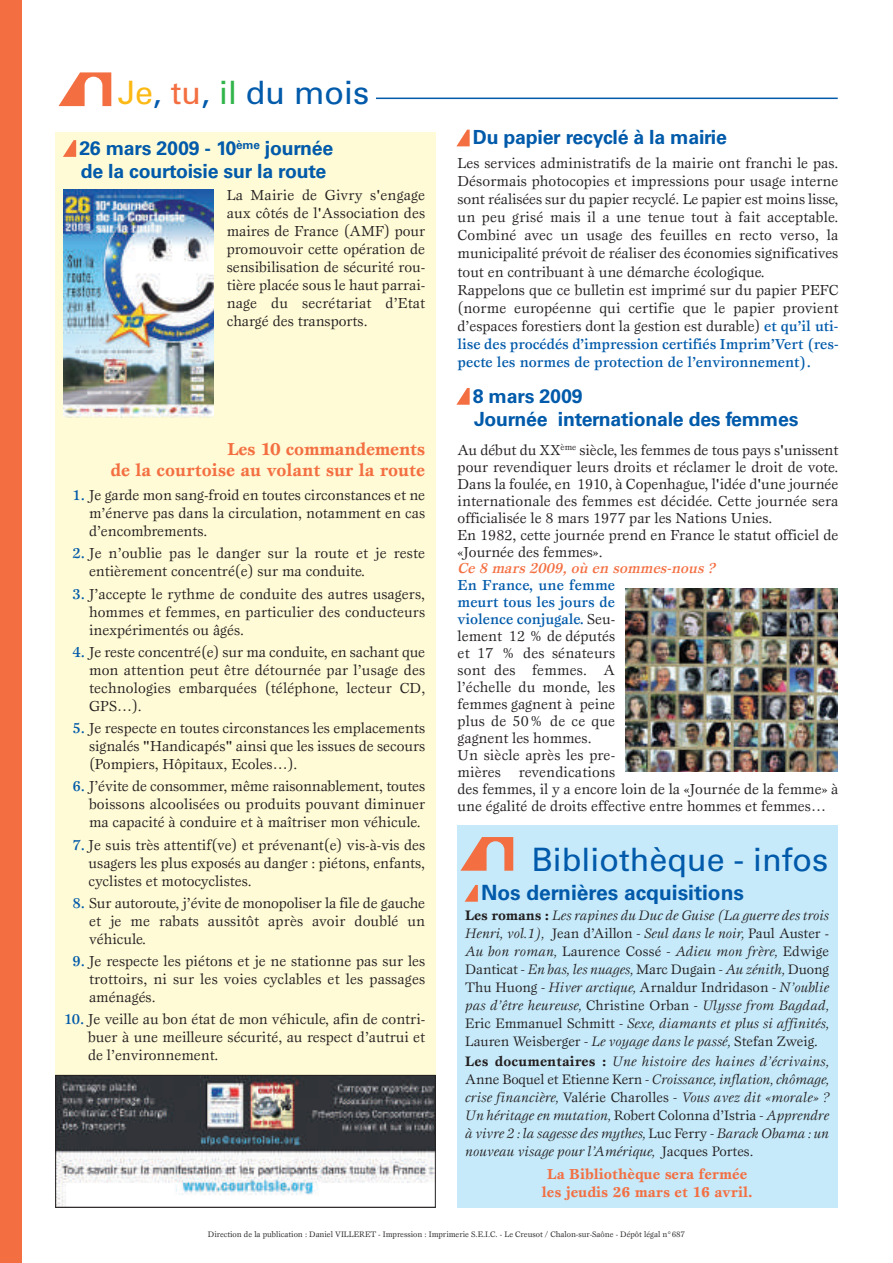
<style>
.page{position:relative;width:893px;height:1263px;background:#fff}
.page>*{position:absolute;margin:0;border:0;box-sizing:border-box;transform-origin:0 0}
.t1{font:32.25px "Univers";color:#015aaa}
.t2{font:700 21px "Univers";color:#015aaa}
.t3{font:700 19.5px/23.4px "Univers";letter-spacing:-.01em;color:#015aaa}
.t4{font:700 18px/21.6px "Esprit";color:#f36f42;text-align:right}
.t5{font:15px/18px "Esprit";color:#231f20;text-align:justify}
.t6{font:700 15px/18px "Esprit";color:#f36f42;text-align:center}
.t7{font:italic 500 15px "Esprit";color:#f36f42}
.t8{font:italic 14.25px/18px "Esprit";color:#231f20;text-align:justify}
.t9{font:8.25px "Esprit";color:#231f20}
.s1{color:#fcb914}
.s2{color:#f36f42}
.s3{color:#31b44a}
.s4{font-weight:500;color:#015aaa}
.s5{font-weight:700;font-style:normal}
.s6{font-style:normal}
</style>
<div class="page">
<div style="left:55px;top:390px;width:381px;height:759px;background:#fffbd6"></div>
<div style="left:55px;top:132px;width:381px;height:285px;background:#fffbd6"></div>
<hr style="left:376px;top:98px;width:462px;height:1px;background:#015aaa">
<div style="left:0;top:0;width:21px;height:1263px;background:#f36f42"></div>
<svg style="left:59px;top:72px;width:52px;height:34px"></svg>
<svg style="left:63px;top:140px;width:13px;height:17px"></svg>
<svg style="left:456px;top:130px;width:14px;height:16px"></svg>
<div style="left:457px;top:825px;width:381px;height:383px;background:#c6eafa"></div>
<svg style="left:461px;top:837px;width:52px;height:34px"></svg>
<svg style="left:465px;top:885px;width:13px;height:17px"></svg>
<img style="left:57px;top:1077px;width:377px;height:129px">
<div style="left:55px;top:1075px;width:381px;height:133px;border:1px solid #231f20"></div>
<img style="left:64px;top:189px;width:149px;height:228px">
<img style="left:626px;top:588px;width:211px;height:184px">
<svg style="left:456px;top:388px;width:14px;height:17px"></svg>
<h1 class="t1" style="left:118px;top:81px;width:253px"><span class="s1">Je</span>, <span class="s2">tu</span>, <span class="s3">il</span> du mois</h1>
<h3 class="t3" style="left:79px;top:138px;width:255px">26 mars 2009 - 10<sup>ème</sup> journée de la courtoisie sur la route</h3>
<p class="t5" style="left:227px;top:187px;width:200px">La Mairie de Givry s'engage aux côtés de l'Association des maires de France (AMF) pour promouvoir cette opération de sensibilisation de sécurité rou&shy;tière placée sous le haut parrai&shy;nage du secrétariat d’Etat chargé des transports.</p>
<p class="t4" style="left:110px;top:439px;width:316px">Les 10 commandements<br>de la courtoise au volant sur la route</p>
<p class="t5" style="left:89px;top:487px;width:338px;text-indent:-17px"><span class="s4">1.</span> Je garde mon sang-froid en toutes circonstances et ne m’énerve pas dans la circulation, notamment en cas d’encombrements.</p>
<p class="t5" style="left:89px;top:545px;width:338px;text-indent:-17px"><span class="s4">2.</span> Je n’oublie pas le danger sur la route et je reste entièrement concentré(e) sur ma conduite.</p>
<p class="t5" style="left:89px;top:586px;width:338px;text-indent:-17px"><span class="s4">3.</span> J’accepte le rythme de conduite des autres usagers, hommes et femmes, en particulier des conducteurs inexpérimentés ou âgés.</p>
<p class="t5" style="left:89px;top:644px;width:338px;text-indent:-17px"><span class="s4">4.</span> Je reste concentré(e) sur ma conduite, en sachant que mon attention peut être détournée par l’usage des technologies embarquées (téléphone, lecteur CD, GPS…).</p>
<p class="t5" style="left:89px;top:720px;width:338px;text-indent:-17px"><span class="s4">5.</span> Je respecte en toutes circonstances les emplacements signalés "Handicapés" ainsi que les issues de secours (Pompiers, Hôpitaux, Ecoles…).</p>
<p class="t5" style="left:89px;top:778px;width:338px;text-indent:-17px"><span class="s4">6.</span> J’évite de consommer, même raisonnablement, toutes boissons alcoolisées ou produits pouvant diminuer ma capacité à conduire et à maîtriser mon véhicule.</p>
<p class="t5" style="left:89px;top:837px;width:338px;text-indent:-16px"><span class="s4">7.</span> Je suis très attentif(ve) et prévenant(e) vis-à-vis des usagers les plus exposés au danger : piétons, enfants, cyclistes et motocyclistes.</p>
<p class="t5" style="left:89px;top:895px;width:338px;text-indent:-17px"><span class="s4">8.</span> Sur autoroute, j’évite de monopoliser la file de gauche et je me rabats aussitôt après avoir doublé un véhicule.</p>
<p class="t5" style="left:89px;top:953px;width:338px;text-indent:-17px"><span class="s4">9.</span> Je respecte les piétons et je ne stationne pas sur les trottoirs, ni sur les voies cyclables et les passages aménagés.</p>
<p class="t5" style="left:88px;top:1011px;width:339px;text-indent:-24px"><span class="s4">10.</span> Je veille au bon état de mon véhicule, afin de contri&shy;buer à une meilleure sécurité, au respect d’autrui et de l’environnement.</p>
<h3 class="t3" style="left:473px;top:128px;width:256px">Du papier recyclé à la mairie</h3>
<p class="t5" style="left:458px;top:156px;width:382px;text-align:left">Les services administratifs de la mairie ont franchi le pas.<br>Désormais photocopies et impressions pour usage interne sont réalisées sur du papier recyclé. Le papier est moins lisse, un peu grisé mais il a une tenue tout à fait acceptable.<br>Combiné avec un usage des feuilles en recto verso, la municipalité prévoit de réaliser des économies significatives tout en contribuant à une démarche écologique.<br>Rappelons que ce bulletin est imprimé sur du papier PEFC (norme européenne qui certifie que le papier provient d’espaces forestiers dont la gestion est durable) <span class="s4">et qu’il uti&shy;lise des procédés d’impression certifiés Imprim’Vert (res&shy;pecte les normes de protection de l’environnement).</span></p>
<h3 class="t3" style="left:473px;top:386px;width:327px">8 mars 2009<br>Journée internationale des femmes</h3>
<p class="t5" style="left:458px;top:442px;width:382px;line-height:17px;text-align:left">Au début du XX<sup>ème</sup> siècle, les femmes de tous pays s'unissent pour revendiquer leurs droits et réclamer le droit de vote.<br>Dans la foulée, en 1910, à Copenhague, l'idée d'une journée internationale des femmes est décidée. Cette journée sera officialisée le 8 mars 1977 par les Nations Unies.<br>En 1982, cette journée prend en France le statut officiel de «Journée des femmes».</p>
<p class="t7" style="left:458px;top:562px;width:262px">Ce 8 mars 2009, où en sommes-nous ?</p>
<p class="t5" style="left:458px;top:578px;width:382px;line-height:17px;text-align:left"><span class="s4">En France, une femme<br>meurt tous les jours de<br>violence conjugale.</span> Seu-<br>lement 12 % de députés<br>et 17 % des sénateurs<br>sont des femmes. A<br>l’échelle du monde, les<br>femmes gagnent à peine<br>plus de 50% de ce que<br>gagnent les hommes.<br>Un siècle après les pre-<br>mières revendications<br>des femmes, il y a encore loin de la «Journée de la femme» à une égalité de droits effective entre hommes et femmes…</p>
<h1 class="t1" style="left:531px;top:847px;width:298px">Bibliothèque - infos</h1>
<p class="t8" style="left:465px;top:907px;width:365px"><span class="s5">Les romans :</span> Les rapines du Duc de Guise (La guerre des trois Henri, vol.1), <span class="s6">Jean d’Aillon</span> - Seul dans le noir, <span class="s6">Paul Auster - </span>Au bon roman, <span class="s6">Laurence Cossé</span> - Adieu mon frère, <span class="s6">Edwige Danticat</span> - En bas, les nuages, <span class="s6">Marc Dugain</span> - Au zénith, <span class="s6">Duong Thu Huong</span> - Hiver arctique, <span class="s6">Arnaldur Indridason</span> - N’oublie pas d’être heureuse, <span class="s6">Christine Orban</span> - Ulysse from Bagdad, <span class="s6">Eric Emmanuel Schmitt</span> - Sexe, diamants et plus si affinités, <span class="s6">Lauren Weisberger</span> - Le voyage dans le passé, <span class="s6">Stefan Zweig.</span></p>
<p class="t8" style="left:465px;top:1054px;width:365px"><span class="s5">Les documentaires :</span> Une histoire des haines d’écrivains, <span class="s6">Anne Boquel et Etienne Kern</span> - Croissance, inflation, chômage, crise financière, <span class="s6">Valérie Charolles</span> - Vous avez dit «morale» ?<br>Un héritage en mutation, <span class="s6">Robert Colonna d’Istria</span> - Apprendre à vivre 2 : la sagesse des mythes, <span class="s6">Luc Ferry</span> - Barack Obama : un nouveau visage pour l’Amérique, <span class="s6">Jacques Portes.</span></p>
<p class="t6" style="left:542px;top:1166px;width:212px">La Bibliothèque sera fermée les jeudis 26 mars et 16 avril.</p>
<h2 class="t2" style="left:481px;top:885px;width:265px">Nos dernières acquisitions</h2>
<p class="t9" style="left:208px;top:1231px;width:479px">Direction de la publication : Daniel VILLERET - Impression : Imprimerie S.E.I.C. - Le Creusot / Chalon-sur-Saône - Dépôt légal n°687</p>
</div>
